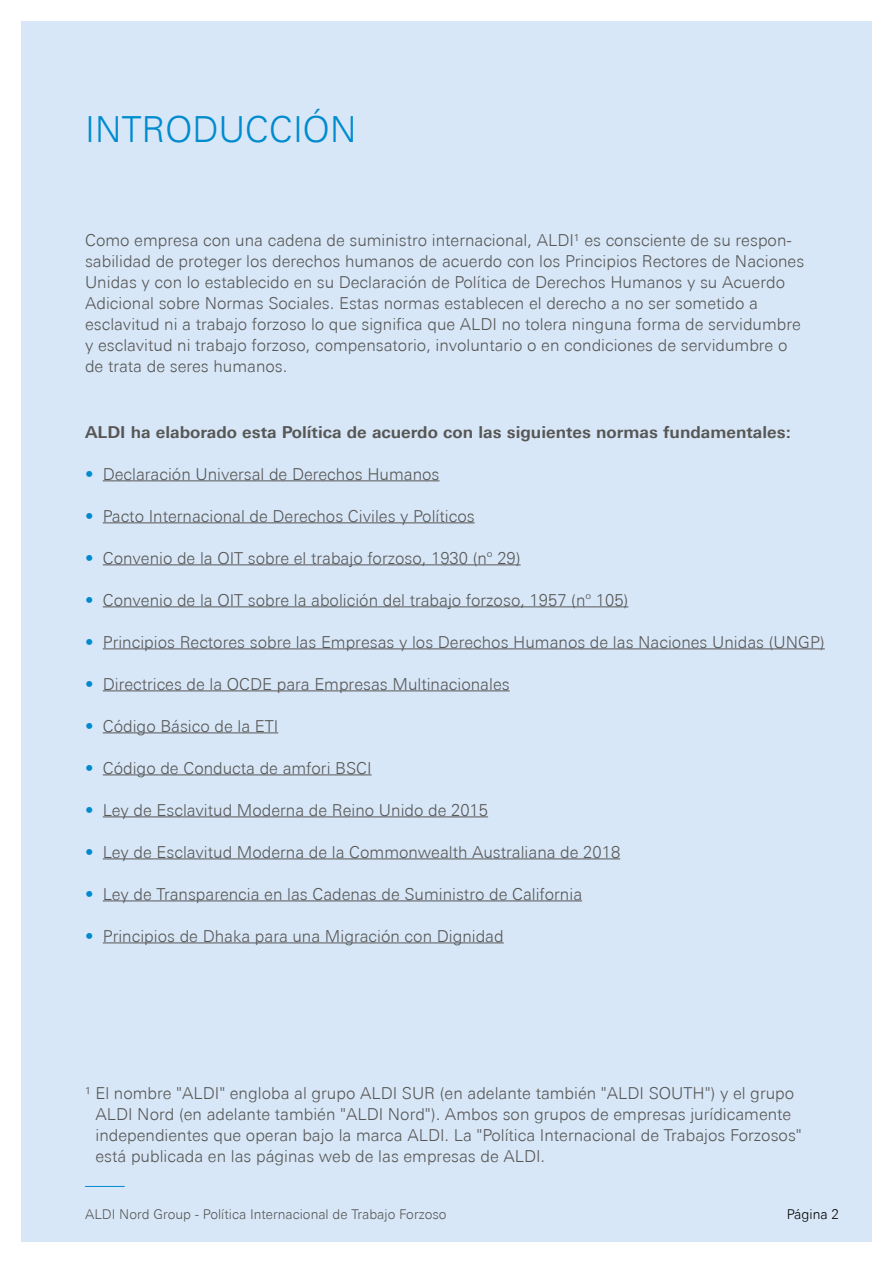
<style>
.page{position:relative;width:893px;height:1263px;background:#fff}
.page>*{position:absolute;margin:0;border:0;box-sizing:border-box;transform-origin:0 0}
.t1{font:300 36px "Univers Next Pro";color:#008bcf}
.t2{font:300 16.5px/21px "Univers Next Pro";color:#575756}
.t3{font:700 16.5px "Univers Next Pro";color:#575756}
.t4{font:300 13.5px "Univers Next Pro";color:#000}
.t5{font:300 13.5px "Univers Next Pro";color:#575756}
.s1{color:#008bcf}
</style>
<div class="page">
<div style="left:21px;top:21px;width:851px;height:1221px;background:#d8e7f7"></div>
<hr style="left:85px;top:1186px;width:40px;height:1px;background:#008bcf">
<svg style="left:316px;top:859px;width:86px;height:43px"></svg>
<hr style="left:103px;top:480px;width:336px;height:1px;background:#575756">
<hr style="left:103px;top:522px;width:372px;height:1px;background:#575756">
<hr style="left:103px;top:564px;width:418px;height:1px;background:#575756">
<hr style="left:103px;top:606px;width:525px;height:1px;background:#575756">
<hr style="left:103px;top:648px;width:722px;height:1px;background:#575756">
<hr style="left:103px;top:690px;width:407px;height:1px;background:#575756">
<hr style="left:103px;top:732px;width:175px;height:1px;background:#575756">
<hr style="left:103px;top:774px;width:269px;height:1px;background:#575756">
<hr style="left:103px;top:816px;width:385px;height:1px;background:#575756">
<hr style="left:103px;top:858px;width:517px;height:1px;background:#575756">
<hr style="left:103px;top:900px;width:479px;height:1px;background:#575756">
<hr style="left:103px;top:942px;width:401px;height:1px;background:#575756">
<h1 class="t1" style="left:85px;top:108px;width:273px">INTRODUCCIÓN</h1>
<p class="t2" style="left:85px;top:230px;width:721px">Como empresa con una cadena de suministro internacional, ALDI1 es consciente de su respon&shy;sabilidad de proteger los derechos humanos de acuerdo con los Principios Rectores de Naciones Unidas y con lo establecido en su Declaración de Política de Derechos Humanos y su Acuerdo Adicional sobre Normas Sociales. Estas normas establecen el derecho a no ser sometido a esclavitud ni a trabajo forzoso lo que significa que ALDI no tolera ninguna forma de servidumbre y esclavitud ni trabajo forzoso, compensatorio, involuntario o en condiciones de servidumbre o de trata de seres humanos.</p>
<p class="t3" style="left:85px;top:422px;width:707px">ALDI ha elaborado esta Política de acuerdo con las siguientes normas fundamentales:</p>
<p class="t2" style="left:85px;top:463px;width:356px"><span class="s1">•</span> Declaración Universal de Derechos Humanos</p>
<p class="t2" style="left:85px;top:505px;width:391px"><span class="s1">•</span> Pacto Internacional de Derechos Civiles y Políticos</p>
<p class="t2" style="left:85px;top:547px;width:437px"><span class="s1">•</span> Convenio de la OIT sobre el trabajo forzoso, 1930 (nº 29)</p>
<p class="t2" style="left:85px;top:589px;width:545px"><span class="s1">•</span> Convenio de la OIT sobre la abolición del trabajo forzoso, 1957 (nº 105)</p>
<p class="t2" style="left:85px;top:631px;width:741px"><span class="s1">•</span> Principios Rectores sobre las Empresas y los Derechos Humanos de las Naciones Unidas (UNGP)</p>
<p class="t2" style="left:85px;top:673px;width:426px"><span class="s1">•</span> Directrices de la OCDE para Empresas Multinacionales</p>
<p class="t2" style="left:85px;top:715px;width:195px"><span class="s1">•</span> Código Básico de la ETI</p>
<p class="t2" style="left:85px;top:757px;width:288px"><span class="s1">•</span> Código de Conducta de amfori BSCI</p>
<p class="t2" style="left:85px;top:799px;width:405px"><span class="s1">•</span> Ley de Esclavitud Moderna de Reino Unido de 2015</p>
<p class="t2" style="left:85px;top:841px;width:537px"><span class="s1">•</span> Ley de Esclavitud Moderna de la Commonwealth Australiana de 2018</p>
<p class="t2" style="left:85px;top:883px;width:499px"><span class="s1">•</span> Ley de Transparencia en las Cadenas de Suministro de California</p>
<p class="t2" style="left:85px;top:925px;width:420px"><span class="s1">•</span> Principios de Dhaka para una Migración con Dignidad</p>
<p class="t2" style="left:96px;top:1082px;width:708px;text-indent:-10px">1 El nombre "ALDI" engloba al grupo ALDI SUR (en adelante también "ALDI SOUTH") y el grupo ALDI Nord (en adelante también "ALDI Nord"). Ambos son grupos de empresas jurídicamente independientes que operan bajo la marca ALDI. La "Política Internacional de Trabajos Forzosos" está publicada en las páginas web de las empresas de ALDI.</p>
<p class="t4" style="left:85px;top:1206px;width:356px">International B ying Pol y for Cotton | As of January 2020</p>
<p class="t4" style="left:787px;top:1206px;width:42px">Página</p>
<p class="t5" style="left:85px;top:1206px;width:363px">ALDI Nord Group - Política Internacional de Trabajo Forzoso</p>
<p class="t4" style="left:797px;top:1206px;width:43px">Seite 2</p>
</div>
